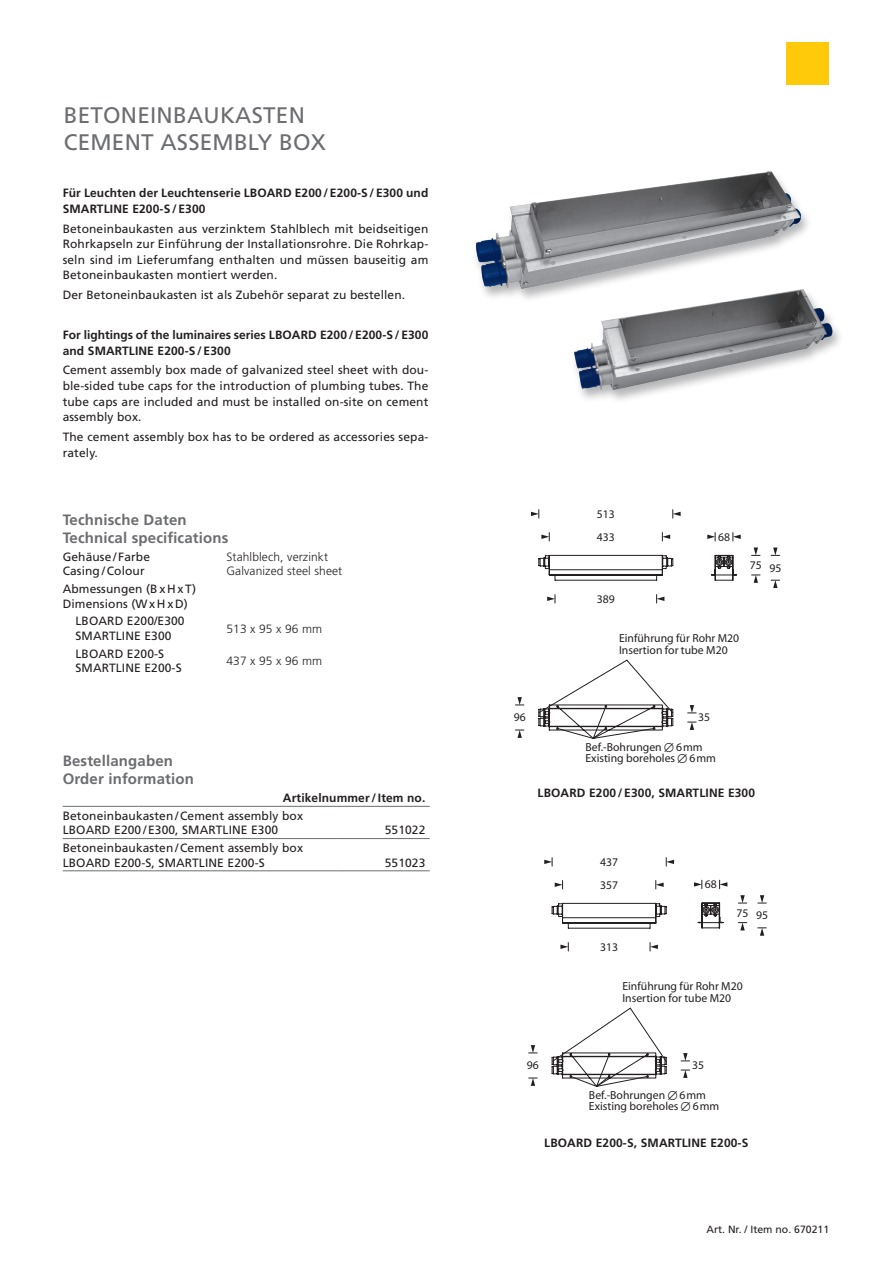
<style>
.page{position:relative;width:893px;height:1263px;background:#fff}
.page>*{position:absolute;margin:0;border:0;box-sizing:border-box;transform-origin:0 0}
.t1{font:22.5px "Frutiger";color:#6c6d70}
.t2{font:700 15px/18px "Frutiger";letter-spacing:.01em;color:#6c6d70}
.t3{font:12px/15.6px "Frutiger";letter-spacing:.01em;color:#231f20}
.t4{font:700 12px/15.6px "Frutiger";letter-spacing:.01em;color:#231f20}
.t5{font:300 12px/14.4px "Frutiger";letter-spacing:.01em;color:#231f20}
.t6{font:11.7px/11.7px "Myriad";color:#231f20}
.t7{font:10.5px "Frutiger";color:#231f20}
</style>
<div class="page">
<div style="left:787px;top:43px;width:42px;height:42px;background:#feca0a"></div>
<hr style="left:63px;top:806px;width:75px;height:1px;background:#6c6d70">
<hr style="left:138px;top:806px;width:198px;height:1px;background:#6c6d70">
<hr style="left:336px;top:806px;width:94px;height:1px;background:#6c6d70">
<hr style="left:63px;top:838px;width:75px;height:1px;background:#6c6d70">
<hr style="left:138px;top:838px;width:198px;height:1px;background:#6c6d70">
<hr style="left:336px;top:838px;width:94px;height:1px;background:#6c6d70">
<hr style="left:63px;top:870px;width:75px;height:1px;background:#6c6d70">
<hr style="left:138px;top:870px;width:198px;height:1px;background:#6c6d70">
<hr style="left:336px;top:870px;width:94px;height:1px;background:#6c6d70">
<img style="left:475px;top:171px;width:333px;height:128px">
<svg style="left:541px;top:532px;width:9px;height:9px"></svg>
<svg style="left:662px;top:532px;width:8px;height:9px"></svg>
<svg style="left:531px;top:510px;width:8px;height:8px"></svg>
<svg style="left:672px;top:510px;width:9px;height:8px"></svg>
<svg style="left:515px;top:697px;width:9px;height:9px"></svg>
<svg style="left:515px;top:730px;width:9px;height:8px"></svg>
<svg style="left:733px;top:532px;width:8px;height:9px"></svg>
<svg style="left:707px;top:532px;width:9px;height:9px"></svg>
<svg style="left:752px;top:575px;width:8px;height:8px"></svg>
<svg style="left:752px;top:547px;width:8px;height:9px"></svg>
<svg style="left:771px;top:580px;width:9px;height:8px"></svg>
<svg style="left:771px;top:547px;width:9px;height:9px"></svg>
<svg style="left:555px;top:880px;width:8px;height:9px"></svg>
<svg style="left:655px;top:880px;width:9px;height:9px"></svg>
<svg style="left:544px;top:858px;width:9px;height:8px"></svg>
<svg style="left:666px;top:858px;width:8px;height:8px"></svg>
<svg style="left:529px;top:1045px;width:8px;height:9px"></svg>
<svg style="left:529px;top:1078px;width:8px;height:8px"></svg>
<svg style="left:719px;top:880px;width:8px;height:9px"></svg>
<svg style="left:694px;top:880px;width:8px;height:9px"></svg>
<svg style="left:738px;top:922px;width:9px;height:8px"></svg>
<svg style="left:738px;top:895px;width:9px;height:9px"></svg>
<svg style="left:758px;top:927px;width:8px;height:9px"></svg>
<svg style="left:758px;top:895px;width:8px;height:9px"></svg>
<img style="left:531px;top:258px;width:309px;height:142px">
<svg style="left:538px;top:555px;width:199px;height:184px"></svg>
<svg style="left:551px;top:902px;width:173px;height:185px"></svg>
<h1 class="t1" style="left:64px;top:102px;width:72px">Betoneinba</h1>
<h1 class="t1" style="left:204px;top:102px;width:47px">ukasten</h1>
<h1 class="t1" style="left:64px;top:129px;width:63px">Cement</h1>
<h1 class="t1" style="left:160px;top:129px;width:14px">asse</h1>
<h1 class="t1" style="left:213px;top:129px;width:111px">mbly box</h1>
<p class="t4" style="left:63px;top:185px;width:367px">Für Leuchten der Leuchtenserie LBOARD E200 / E200-S / E300 und<br>SMARTLINE E200-S / E300</p>
<p class="t3" style="left:63px;top:220px;width:367px;text-align:justify">Betoneinbaukasten aus verzinktem Stahlblech mit beidseitigen Rohrkapseln zur Einführung der Installationsrohre. Die Rohrkap&shy;seln sind im Lieferumfang enthalten und müssen bauseitig am Betoneinbaukasten montiert werden.</p>
<p class="t3" style="left:63px;top:287px;width:344px">Der Betoneinbaukasten ist als Zubehör separat zu bestellen.</p>
<p class="t4" style="left:63px;top:327px;width:367px">For lightings of the luminaires series LBOARD E200 / E200-S / E300 and SMARTLINE E200-S / E300</p>
<p class="t3" style="left:63px;top:362px;width:367px;text-align:justify">Cement assembly box made of galvanized steel sheet with dou&shy;ble-sided tube caps for the introduction of plumbing tubes. The tube caps are included and must be installed on-site on cement assembly box.</p>
<p class="t3" style="left:63px;top:429px;width:367px">The cement assembly box has to be ordered as accessories sepa&shy;rately.</p>
<p class="t2" style="left:63px;top:511px;width:167px">Technische Daten<br>Technical specifications</p>
<p class="t3" style="left:63px;top:549px;width:89px;line-height:14.4px">Gehäuse / Farbe<br>Casing/Colour</p>
<p class="t5" style="left:226px;top:549px;width:117px">Stahlblech, verzinkt<br>Galvanized steel sheet</p>
<p class="t3" style="left:63px;top:582px;width:135px;line-height:14.4px">Abmessungen (Bx H x T)<br>Dimensions (Wx H x D)</p>
<p class="t3" style="left:75px;top:614px;width:111px;line-height:14.4px">LBOARD E200/E300<br>SMARTLINE E300</p>
<p class="t5" style="left:226px;top:621px;width:97px">513 x 95 x 96 mm</p>
<p class="t3" style="left:75px;top:646px;width:108px;line-height:14.4px">LBOARD E200-S<br>SMARTLINE E200-S</p>
<p class="t5" style="left:226px;top:653px;width:97px">437 x 95 x 96 mm</p>
<p class="t2" style="left:63px;top:752px;width:133px">Bestellangaben<br>Order information</p>
<p class="t4" style="left:283px;top:790px;width:144px">Artikelnummer/Item no.</p>
<p class="t3" style="left:63px;top:808px;width:242px;line-height:14.4px">Betoneinbaukasten/Cement assembly box<br>LBOARD E200 / E300, SMARTLINE E300</p>
<p class="t3" style="left:385px;top:822px;width:42px">551022</p>
<p class="t3" style="left:63px;top:841px;width:242px;line-height:14.4px">Betoneinbaukasten/Cement assembly box<br>LBOARD E200-S, SMARTLINE E200-S</p>
<p class="t3" style="left:385px;top:854px;width:42px">551023</p>
<p class="t6" style="left:597px;top:503px;width:20px;line-height:22.8px">513<br>433</p>
<p class="t6" style="left:597px;top:593px;width:20px">389</p>
<p class="t6" style="left:718px;top:531px;width:14px">68</p>
<p class="t6" style="left:750px;top:561px;width:33px">75 95</p>
<p class="t6" style="left:619px;top:633px;width:122px">Einführung für Rohr M20<br>Insertion for tube M20</p>
<p class="t6" style="left:514px;top:712px;width:14px">96</p>
<p class="t6" style="left:698px;top:712px;width:14px">35</p>
<p class="t6" style="left:586px;top:741px;width:132px">Bef.-Bohrungen 6mm<br>Existing boreholes 6mm</p>
<p class="t4" style="left:538px;top:784px;width:219px">LBOARD E200 / E300, SMARTLINE E300</p>
<p class="t6" style="left:600px;top:851px;width:20px;line-height:22.8px">437<br>357</p>
<p class="t6" style="left:600px;top:941px;width:20px">313</p>
<p class="t6" style="left:705px;top:879px;width:14px">68</p>
<p class="t6" style="left:736px;top:909px;width:33px">75 95</p>
<p class="t6" style="left:622px;top:981px;width:122px">Einführung für Rohr M20<br>Insertion for tube M20</p>
<p class="t6" style="left:527px;top:1060px;width:14px">96</p>
<p class="t6" style="left:692px;top:1060px;width:14px">35</p>
<p class="t6" style="left:589px;top:1089px;width:132px">Bef.-Bohrungen 6mm<br>Existing boreholes 6mm</p>
<p class="t4" style="left:544px;top:1135px;width:206px">LBOARD E200-S, SMARTLINE E200-S</p>
<p class="t7" style="left:706px;top:1223px;width:124px">Art. Nr. / Item no. 670211</p>
</div>
